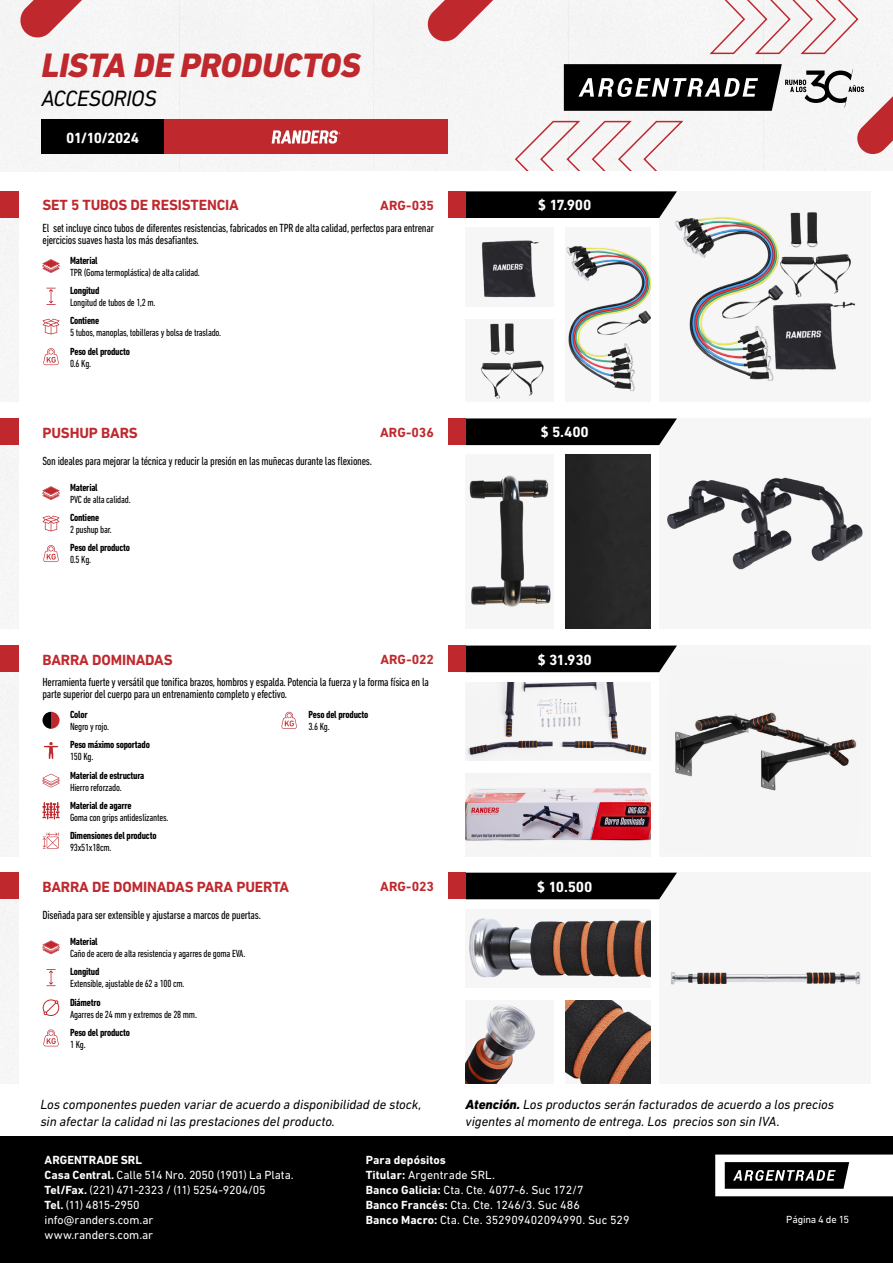
<style>
.page{position:relative;width:893px;height:1263px;background:#fff}
.page>*{position:absolute;margin:0;border:0;box-sizing:border-box;transform-origin:0 0}
.t1{font:italic 800 34.5px "DIN Next LT Pro";letter-spacing:-.01em;color:#bf292e}
.t2{font:italic 22.5px "DIN Next LT Pro";letter-spacing:-.025em;color:#000}
.t3{font:700 15px "DIN Next LT Pro";letter-spacing:-.01em;color:#bf292e}
.t4{font:700 15px "DIN Next LT Pro";letter-spacing:-.02em;color:#fff}
.t5{font:italic 13.5px/16.2px "DIN Next LT Pro";letter-spacing:-.005em;color:#000}
.t6{font:700 13.5px "DIN Next LT Pro";color:#bf292e}
.t7{font:condensed 12px/12px "DIN Next LT Pro";letter-spacing:-.02em;color:#000}
.t8{font:12px/15px "DIN Next LT Pro";letter-spacing:-.005em;color:#fff}
.t9{font:condensed 10.5px "DIN Next LT Pro";letter-spacing:-.02em;color:#000}
.t10{font:700 condensed 10.5px "DIN Next LT Pro";letter-spacing:-.02em;color:#000}
.t11{font:10.5px "DIN Next LT Pro";letter-spacing:-.02em;color:#fff}
.s1{font-weight:800}
.s2{font-weight:700}
</style>
<div class="page">
<div style="left:0;top:0;width:426px;height:171px;background:#f5f5f5"></div>
<svg style="left:19px;top:0;width:137px;height:39px"></svg>
<div style="left:0;top:1136px;width:893px;height:127px;background:#000"></div>
<svg style="left:715px;top:1154px;width:178px;height:42px"></svg>
<div style="left:41px;top:120px;width:123px;height:34px;background:#000"></div>
<div style="left:164px;top:120px;width:284px;height:34px;background:#bf292e"></div>
<svg style="left:272px;top:130px;width:68px;height:14px"></svg>
<img style="left:674px;top:218px;width:182px;height:164px">
<img style="left:566px;top:245px;width:84px;height:147px">
<svg style="left:426px;top:0;width:467px;height:218px"></svg>
<svg style="left:43px;top:259px;width:17px;height:14px"></svg>
<svg style="left:46px;top:288px;width:10px;height:17px"></svg>
<svg style="left:43px;top:319px;width:16px;height:15px"></svg>
<svg style="left:43px;top:348px;width:16px;height:17px"></svg>
<img style="left:481px;top:238px;width:58px;height:60px">
<img style="left:480px;top:323px;width:64px;height:76px">
<div style="left:449px;top:191px;width:17px;height:27px;background:#bf292e"></div>
<div style="left:0;top:191px;width:19px;height:27px;background:#bf292e"></div>
<img style="left:667px;top:477px;width:196px;height:93px">
<img style="left:469px;top:475px;width:82px;height:133px">
<div style="left:565px;top:455px;width:85px;height:174px;background:#282828"></div>
<svg style="left:466px;top:418px;width:211px;height:27px;background:#0e0e0e"></svg>
<svg style="left:43px;top:486px;width:17px;height:14px"></svg>
<svg style="left:43px;top:516px;width:16px;height:15px"></svg>
<svg style="left:43px;top:545px;width:16px;height:17px"></svg>
<div style="left:449px;top:418px;width:17px;height:27px;background:#bf292e"></div>
<div style="left:0;top:418px;width:19px;height:27px;background:#bf292e"></div>
<img style="left:672px;top:711px;width:186px;height:81px">
<img style="left:466px;top:682px;width:181px;height:79px">
<img style="left:466px;top:773px;width:184px;height:83px">
<svg style="left:466px;top:645px;width:211px;height:27px;background:#0f0f0f"></svg>
<svg style="left:43px;top:712px;width:17px;height:17px"></svg>
<svg style="left:44px;top:742px;width:14px;height:17px"></svg>
<svg style="left:281px;top:712px;width:16px;height:17px"></svg>
<svg style="left:43px;top:774px;width:17px;height:13px"></svg>
<svg style="left:43px;top:802px;width:17px;height:17px"></svg>
<svg style="left:43px;top:833px;width:16px;height:16px"></svg>
<div style="left:449px;top:645px;width:17px;height:27px;background:#bf292e"></div>
<div style="left:0;top:645px;width:19px;height:27px;background:#bf292e"></div>
<img style="left:670px;top:971px;width:191px;height:14px">
<img style="left:469px;top:918px;width:181px;height:60px">
<div style="left:466px;top:873px;width:211px;height:26px;background:#000"></div>
<svg style="left:43px;top:940px;width:17px;height:14px"></svg>
<svg style="left:46px;top:969px;width:10px;height:17px"></svg>
<svg style="left:43px;top:999px;width:17px;height:17px"></svg>
<svg style="left:43px;top:1029px;width:16px;height:17px"></svg>
<img style="left:466px;top:1004px;width:70px;height:79px">
<img style="left:565px;top:1000px;width:85px;height:83px">
<div style="left:449px;top:873px;width:17px;height:26px;background:#bf292e"></div>
<div style="left:0;top:873px;width:19px;height:26px;background:#bf292e"></div>
<h1 class="t1" style="left:41px;top:45px;width:321px">LISTA DE PRODUCTOS</h1>
<h2 class="t2" style="left:41px;top:85px;width:117px">ACCESORIOS</h2>
<p class="t4" style="left:66px;top:129px;width:74px">01/10/2024</p>
<p class="t3" style="left:43px;top:197px;width:198px">SET 5 TUBOS DE RESISTENCIA</p>
<p class="t6" style="left:380px;top:197px;width:55px">ARG-035</p>
<p class="t4" style="left:538px;top:196px;width:55px">$ 17.900</p>
<p class="t7" style="left:43px;top:221px;width:393px">El set incluye cinco tubos de diferentes resistencias, fabricados en TPR de alta calidad, perfectos para entrenar ejercicios suaves hasta los más desafiantes.</p>
<p class="t10" style="left:70px;top:254px;width:29px">Material</p>
<p class="t9" style="left:70px;top:267px;width:131px">TPR (Goma termoplástica) de alta calidad.</p>
<p class="t10" style="left:70px;top:285px;width:31px">Longitud</p>
<p class="t9" style="left:70px;top:297px;width:87px">Longitud de tubos de 1,2 m.</p>
<p class="t10" style="left:70px;top:315px;width:31px">Contiene</p>
<p class="t9" style="left:70px;top:327px;width:153px">5 tubos, manoplas, tobilleras y bolsa de traslado.</p>
<p class="t10" style="left:70px;top:345px;width:61px">Peso del producto</p>
<p class="t9" style="left:70px;top:357px;width:23px">0.6 Kg.</p>
<p class="t3" style="left:43px;top:424px;width:97px">PUSHUP BARS</p>
<p class="t6" style="left:380px;top:424px;width:55px">ARG-036</p>
<p class="t4" style="left:540px;top:423px;width:50px">$ 5.400</p>
<p class="t7" style="left:43px;top:454px;width:331px">Son ideales para mejorar la técnica y reducir la presión en las muñecas durante las flexiones.</p>
<p class="t10" style="left:70px;top:482px;width:29px">Material</p>
<p class="t9" style="left:70px;top:494px;width:62px">PVC de alta calidad.</p>
<p class="t10" style="left:70px;top:512px;width:31px">Contiene</p>
<p class="t9" style="left:70px;top:524px;width:43px">2 pushup bar.</p>
<p class="t10" style="left:70px;top:542px;width:61px">Peso del producto</p>
<p class="t9" style="left:70px;top:554px;width:23px">0.5 Kg.</p>
<p class="t3" style="left:43px;top:651px;width:132px">BARRA DOMINADAS</p>
<p class="t6" style="left:380px;top:651px;width:55px">ARG-022</p>
<p class="t4" style="left:537px;top:651px;width:56px">$ 31.930</p>
<p class="t7" style="left:43px;top:676px;width:388px">Herramienta fuerte y versátil que tonifica brazos, hombros y espalda. Potencia la fuerza y la forma física en la parte superior del cuerpo para un entrenamiento completo y efectivo.</p>
<p class="t10" style="left:70px;top:709px;width:19px">Color</p>
<p class="t9" style="left:70px;top:721px;width:40px">Negro y rojo.</p>
<p class="t10" style="left:70px;top:739px;width:81px">Peso máximo soportado</p>
<p class="t9" style="left:70px;top:751px;width:25px">150 Kg.</p>
<p class="t10" style="left:308px;top:709px;width:61px">Peso del producto</p>
<p class="t9" style="left:308px;top:721px;width:23px">3.6 Kg.</p>
<p class="t10" style="left:70px;top:769px;width:76px">Material de estructura</p>
<p class="t9" style="left:70px;top:781px;width:53px">Hierro reforzado.</p>
<p class="t10" style="left:70px;top:799px;width:63px">Material de agarre</p>
<p class="t9" style="left:70px;top:811px;width:100px">Goma con grips antideslizantes.</p>
<p class="t10" style="left:70px;top:829px;width:88px">Dimensiones del producto</p>
<p class="t9" style="left:70px;top:841px;width:43px">93x51x18cm.</p>
<p class="t3" style="left:43px;top:878px;width:248px">BARRA DE DOMINADAS PARA PUERTA</p>
<p class="t6" style="left:380px;top:878px;width:55px">ARG-023</p>
<p class="t4" style="left:537px;top:878px;width:57px">$ 10.500</p>
<p class="t7" style="left:43px;top:909px;width:220px">Diseñada para ser extensible y ajustarse a marcos de puertas.</p>
<p class="t10" style="left:70px;top:936px;width:29px">Material</p>
<p class="t9" style="left:70px;top:948px;width:177px">Caño de acero de alta resistencia y agarres de goma EVA.</p>
<p class="t10" style="left:70px;top:966px;width:31px">Longitud</p>
<p class="t9" style="left:70px;top:978px;width:116px">Extensible, ajustable de 62 a 100 cm.</p>
<p class="t10" style="left:70px;top:996px;width:32px">Diámetro</p>
<p class="t9" style="left:70px;top:1008px;width:128px">Agarres de 24 mm y extremos de 28 mm.</p>
<p class="t10" style="left:70px;top:1026px;width:61px">Peso del producto</p>
<p class="t9" style="left:70px;top:1038px;width:17px">1 Kg.</p>
<p class="t5" style="left:466px;top:1096px;width:370px"><span class="s1">Atención.</span> Los productos serán facturados de acuerdo a los precios vigentes al momento de entrega. Los precios son sin IVA.</p>
<p class="t5" style="left:40px;top:1096px;width:383px">Los componentes pueden variar de acuerdo a disponibilidad de stock, sin afectar la calidad ni las prestaciones del producto.</p>
<p class="t8" style="left:45px;top:1152px;width:251px"><span class="s2">ARGENTRADE SRL<br>Casa Central.</span> Calle 514 Nro. 2050 (1901) La Plata.<br><span class="s2">Tel/Fax.</span> (221) 471-2323 / (11) 5254-9204/05<br><span class="s2">Tel.</span> (11) 4815-2950<br>info@randers.com.ar<br>www.randers.com.ar</p>
<p class="t8" style="left:366px;top:1152px;width:265px"><span class="s2">Para depósitos<br>Titular:</span> Argentrade SRL.<br><span class="s2">Banco Galicia:</span> Cta. Cte. 4077-6. Suc 172/7<br><span class="s2">Banco Francés:</span> Cta. Cte. 1246/3. Suc 486<br><span class="s2">Banco Macro:</span> Cta. Cte. 352909402094990. Suc 529</p>
<p class="t11" style="left:786px;top:1213px;width:64px">Página 4 de 15</p>
</div>
